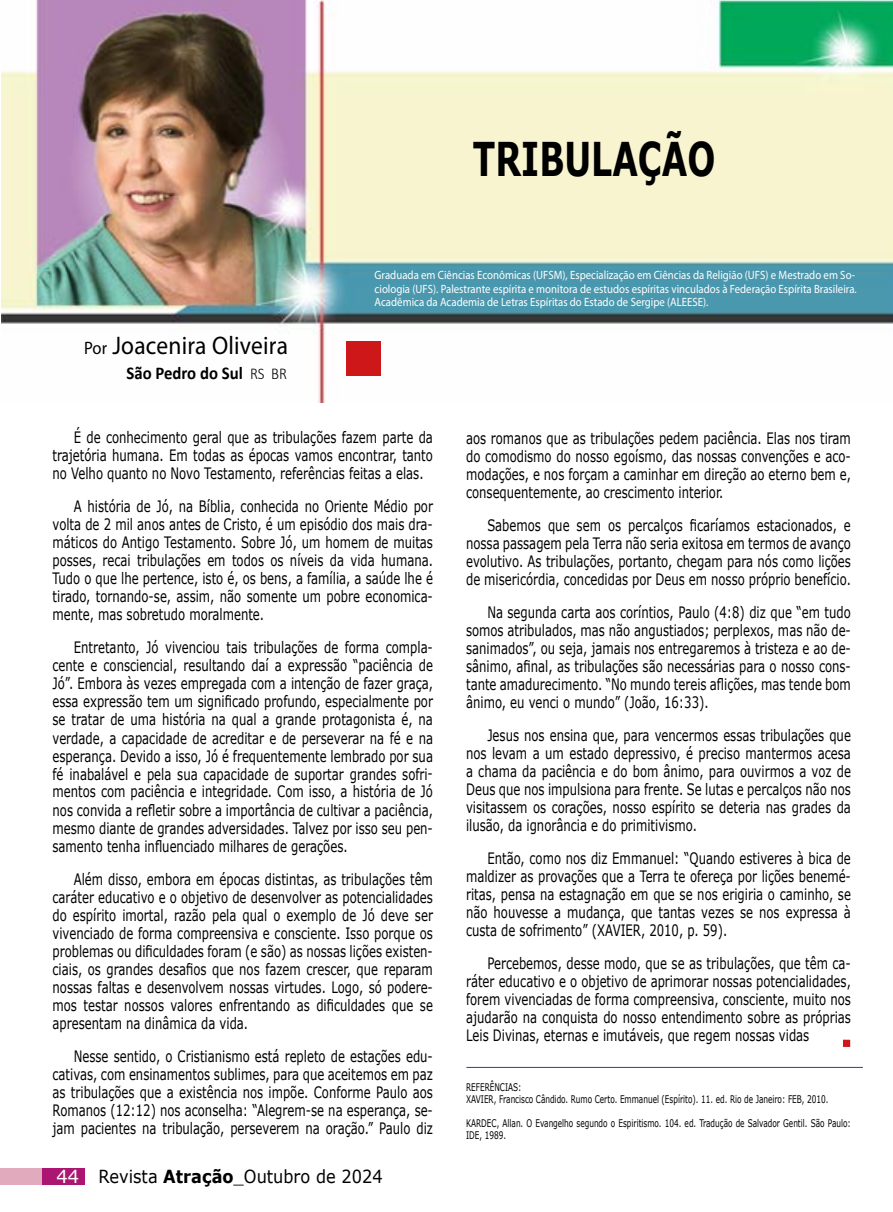
<style>
.page{position:relative;width:893px;height:1212px;background:#fff}
.page>*{position:absolute;margin:0;border:0;box-sizing:border-box;transform-origin:0 0}
.t1{font:700 46.5px "Verdana";color:#000;scale:.71 1}
.t2{font:25.5px "Myriad Pro";letter-spacing:.01em;color:#000;scale:.92 1}
.t3{font:18px "Verdana";color:#000;scale:.9 1}
.t4{font:700 18px "Calibri";color:#000;scale:.93 1}
.t5{font:15.75px/18px "Verdana";color:#000;text-align:justify;scale:.74 1}
.t6{font:12px/13.5px "Myriad Pro";color:#fff;scale:.9 1}
.t7{font:10.5px/12px "Verdana";color:#000;scale:.7 1}
.s1{font-size:18px}
.s2{font-weight:300;font-size:16.5px}
.s3{color:#fff}
.s4{font-weight:700}
</style>
<div class="page">
<div style="left:0;top:1168px;width:43px;height:17px;background:#e2aabd"></div>
<div style="left:43px;top:1168px;width:42px;height:17px;background:#aa1671"></div>
<svg style="left:843px;top:1039px;width:8px;height:8px"></svg>
<img style="left:2px;top:0;width:891px;height:403px">
<div style="left:347px;top:341px;width:34px;height:34px;background:#cd1719"></div>
<hr style="left:466px;top:1067px;width:397px;height:1px;background:#2c498f">
<h1 class="t1" style="left:473px;top:126px;width:343px">TRIBULAÇÃO</h1>
<h2 class="t2" style="left:84px;top:330px;width:223px"><span class="s1">Por</span> Joacenira Oliveira</h2>
<p class="t4" style="left:126px;top:361px;width:174px">São Pedro do Sul <span class="s2">RS BR</span></p>
<p class="t6" style="left:375px;top:268px;width:537px">Graduada em Ciências Econômicas (UFSM), Especialização em Ciências da Religião (UFS) e Mestrado em So&shy;ciologia (UFS). Palestrante espírita e monitora de estudos espíritas vinculados à Federação Espírita Brasileira.<br>Acadêmica da Academia de Letras Espíritas do Estado de Sergipe (ALEESE).</p>
<p class="t5" style="left:53px;top:428px;width:516px;text-indent:21px">É de conhecimento geral que as tribulações fazem parte da trajetória humana. Em todas as épocas vamos encontrar, tanto no Velho quanto no Novo Testamento, referências feitas a elas.</p>
<p class="t5" style="left:53px;top:497px;width:516px;text-indent:21px">A história de Jó, na Bíblia, conhecida no Oriente Médio por volta de 2 mil anos antes de Cristo, é um episódio dos mais dra&shy;máticos do Antigo Testamento. Sobre Jó, um homem de muitas posses, recai tribulações em todos os níveis da vida humana.<br>Tudo o que lhe pertence, isto é, os bens, a família, a saúde lhe é tirado, tornando-se, assim, não somente um pobre economica&shy;mente, mas sobretudo moralmente.</p>
<p class="t5" style="left:53px;top:638px;width:516px;text-indent:21px">Entretanto, Jó vivenciou tais tribulações de forma compla&shy;cente e consciencial, resultando daí a expressão “paciência de Jó”. Embora às vezes empregada com a intenção de fazer graça, essa expressão tem um significado profundo, especialmente por se tratar de uma história na qual a grande protagonista é, na verdade, a capacidade de acreditar e de perseverar na fé e na esperança. Devido a isso, Jó é frequentemente lembrado por sua fé inabalável e pela sua capacidade de suportar grandes sofri&shy;mentos com paciência e integridade. Com isso, a história de Jó nos convida a refletir sobre a importância de cultivar a paciência, mesmo diante de grandes adversidades. Talvez por isso seu pen&shy;samento tenha influenciado milhares de gerações.</p>
<p class="t5" style="left:53px;top:869px;width:516px;text-indent:21px">Além disso, embora em épocas distintas, as tribulações têm caráter educativo e o objetivo de desenvolver as potencialidades do espírito imortal, razão pela qual o exemplo de Jó deve ser vivenciado de forma compreensiva e consciente. Isso porque os problemas ou dificuldades foram (e são) as nossas lições existen&shy;ciais, os grandes desafios que nos fazem crescer, que reparam nossas faltas e desenvolvem nossas virtudes. Logo, só podere&shy;mos testar nossos valores enfrentando as dificuldades que se apresentam na dinâmica da vida.</p>
<p class="t5" style="left:53px;top:1046px;width:516px;text-indent:21px">Nesse sentido, o Cristianismo está repleto de estações edu&shy;cativas, com ensinamentos sublimes, para que aceitemos em paz as tribulações que a existência nos impõe. Conforme Paulo aos Romanos (12:12) nos aconselha: “Alegrem-se na esperança, se&shy;jam pacientes na tribulação, perseverem na oração.” Paulo diz</p>
<p class="t3" style="left:56px;top:1164px;width:364px"><span class="s3">44</span> Revista <span class="s4">Atração</span>_Outubro de 2024</p>
<p class="t5" style="left:466px;top:429px;width:522px">aos romanos que as tribulações pedem paciência. Elas nos tiram do comodismo do nosso egoísmo, das nossas convenções e aco&shy;modações, e nos forçam a caminhar em direção ao eterno bem e, consequentemente, ao crescimento interior.</p>
<p class="t5" style="left:466px;top:516px;width:522px;text-indent:21px">Sabemos que sem os percalços ficaríamos estacionados, e nossa passagem pela Terra não seria exitosa em termos de avanço evolutivo. As tribulações, portanto, chegam para nós como lições de misericórdia, concedidas por Deus em nosso próprio benefício.</p>
<p class="t5" style="left:466px;top:603px;width:522px;text-indent:21px">Na segunda carta aos coríntios, Paulo (4:8) diz que “em tudo somos atribulados, mas não angustiados; perplexos, mas não de&shy;sanimados”, ou seja, jamais nos entregaremos à tristeza e ao de&shy;sânimo, afinal, as tribulações são necessárias para o nosso cons&shy;tante amadurecimento. “No mundo tereis aflições, mas tende bom ânimo, eu venci o mundo” (João, 16:33).</p>
<p class="t5" style="left:466px;top:726px;width:522px;text-indent:21px">Jesus nos ensina que, para vencermos essas tribulações que nos levam a um estado depressivo, é preciso mantermos acesa a chama da paciência e do bom ânimo, para ouvirmos a voz de Deus que nos impulsiona para frente. Se lutas e percalços não nos visitassem os corações, nosso espírito se deteria nas grades da ilusão, da ignorância e do primitivismo.</p>
<p class="t5" style="left:466px;top:849px;width:522px;text-indent:21px">Então, como nos diz Emmanuel: “Quando estiveres à bica de maldizer as provações que a Terra te ofereça por lições benemé&shy;ritas, pensa na estagnação em que se nos erigiria o caminho, se não houvesse a mudança, que tantas vezes se nos expressa à custa de sofrimento” (XAVIER, 2010, p. 59).</p>
<p class="t5" style="left:466px;top:954px;width:522px;text-indent:21px">Percebemos, desse modo, que se as tribulações, que têm ca&shy;ráter educativo e o objetivo de aprimorar nossas potencialidades, forem vivenciadas de forma compreensiva, consciente, muito nos ajudarão na conquista do nosso entendimento sobre as próprias Leis Divinas, eternas e imutáveis, que regem nossas vidas</p>
<p class="t7" style="left:466px;top:1081px;width:519px">REFERÊNCIAS:<br>XAVIER, Francisco Cândido. Rumo Certo. Emmanuel (Espírito). 11. ed. Rio de Janeiro: FEB, 2010.</p>
<p class="t7" style="left:466px;top:1117px;width:551px">KARDEC, Allan. O Evangelho segundo o Espiritismo. 104. ed. Tradução de Salvador Gentil. São Paulo:<br>IDE, 1989.</p>
</div>
